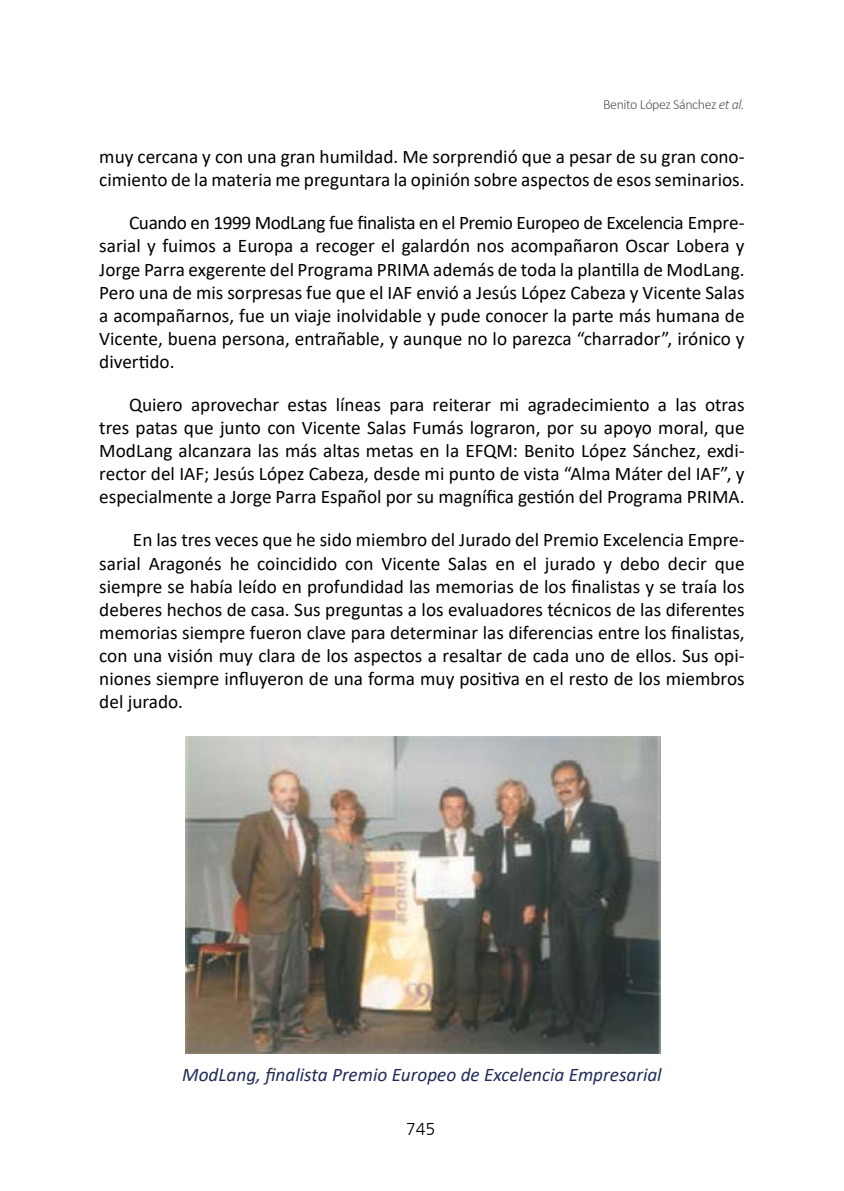
<style>
.page{position:relative;width:844px;height:1191px;background:#fff}
.page>*{position:absolute;margin:0;border:0;box-sizing:border-box;transform-origin:0 0}
.t1{font:19.25px/23.1px "Calibri";color:#000;text-align:justify}
.t2{font:italic 19.25px "Calibri";letter-spacing:-.005em;color:#212d57}
.t3{font:17.5px "Humanist 777 BT Light B";color:#000}
.t4{font:300 14px "Calibri";letter-spacing:-.03em;color:#575756}
.s1{font-style:italic}
</style>
<div class="page">
<img style="left:185px;top:736px;width:475px;height:317px">
<p class="t4" style="left:603px;top:95px;width:143px">Benito López Sánchez <span class="s1">et al.</span></p>
<p class="t1" style="left:99px;top:145px;width:646px">muy cercana y con una gran humildad. Me sorprendió que a pesar de su gran cono&shy;cimiento de la materia me preguntara la opinión sobre aspectos de esos seminarios.</p>
<p class="t1" style="left:99px;top:211px;width:646px;text-indent:30px">Cuando en 1999 ModLang fue finalista en el Premio Europeo de Excelencia Empre&shy;sarial y fuimos a Europa a recoger el galardón nos acompañaron Oscar Lobera y Jorge Parra exgerente del Programa PRIMA además de toda la plantilla de ModLang.<br>Pero una de mis sorpresas fue que el IAF envió a Jesús López Cabeza y Vicente Salas a acompañarnos, fue un viaje inolvidable y pude conocer la parte más humana de Vicente, buena persona, entrañable, y aunque no lo parezca “charrador”, irónico y divertido.</p>
<p class="t1" style="left:99px;top:392px;width:646px;text-indent:30px">Quiero aprovechar estas líneas para reiterar mi agradecimiento a las otras tres patas que junto con Vicente Salas Fumás lograron, por su apoyo moral, que ModLang alcanzara las más altas metas en la EFQM: Benito López Sánchez, exdi&shy;rector del IAF; Jesús López Cabeza, desde mi punto de vista “Alma Máter del IAF”, y especialmente a Jorge Parra Español por su magnífica gestión del Programa PRIMA.</p>
<p class="t1" style="left:99px;top:528px;width:646px;text-indent:34px">En las tres veces que he sido miembro del Jurado del Premio Excelencia Empre&shy;sarial Aragonés he coincidido con Vicente Salas en el jurado y debo decir que siempre se había leído en profundidad las memorias de los finalistas y se traía los deberes hechos de casa. Sus preguntas a los evaluadores técnicos de las diferentes memorias siempre fueron clave para determinar las diferencias entre los finalistas, con una visión muy clara de los aspectos a resaltar de cada uno de ellos. Sus opi&shy;niones siempre influyeron de una forma muy positiva en el resto de los miembros del jurado.</p>
<p class="t2" style="left:182px;top:1061px;width:481px">ModLang, finalista Premio Europeo de Excelencia Empresarial</p>
<p class="t3" style="left:406px;top:1118px;width:31px">745</p>
</div>
